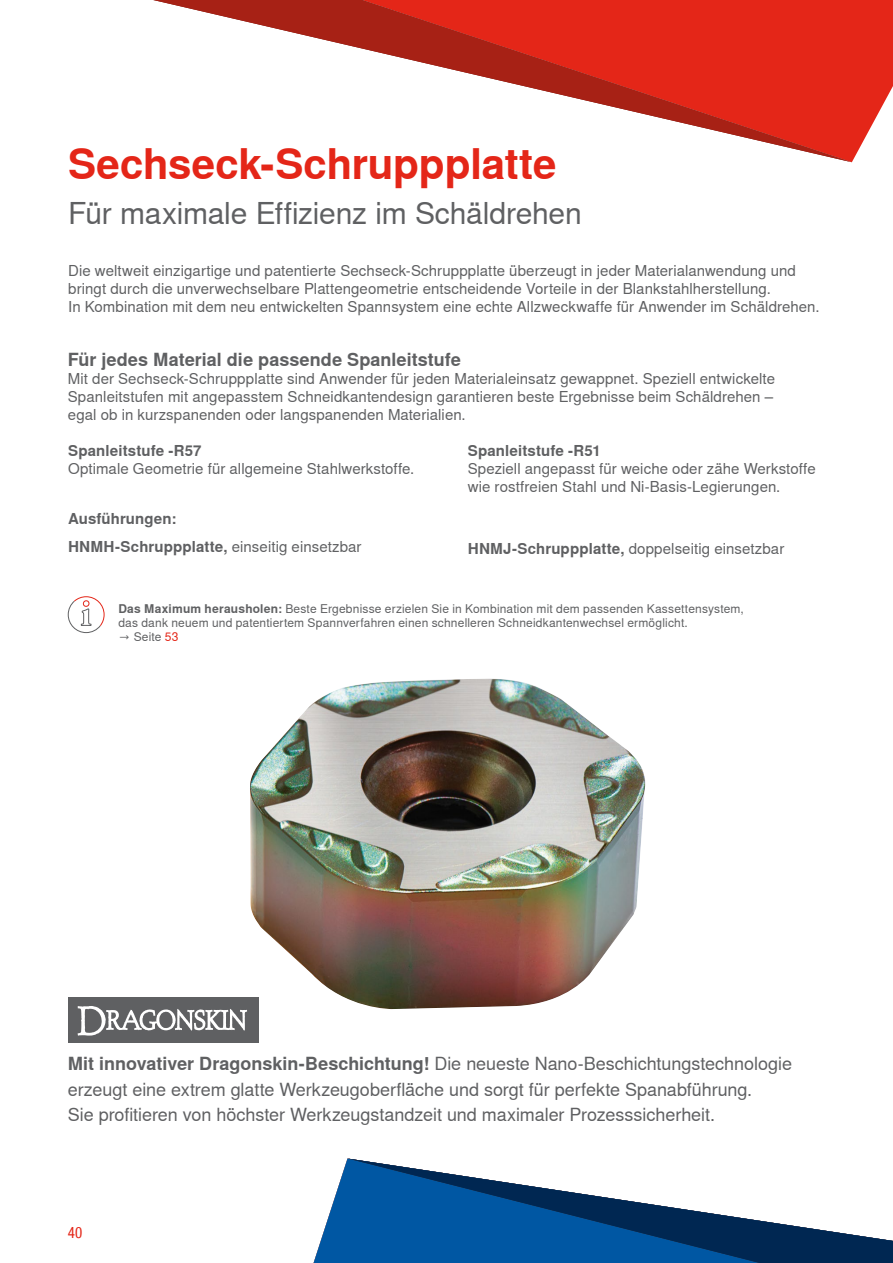
<style>
.page{position:relative;width:893px;height:1263px;background:#fff}
.page>*{position:absolute;margin:0;border:0;box-sizing:border-box;transform-origin:0 0}
.t1{font:700 42px "Nimbus Sans WNT Global";letter-spacing:-.005em;color:#e42618}
.t2{font:30px "Nimbus Sans WNT Global";letter-spacing:-.01em;color:#5f6062}
.t3{font:18px/25.5px "Nimbus Sans WNT Global";letter-spacing:-.005em;color:#5f6062}
.t4{font:700 18px "Nimbus Sans WNT Global";color:#5f6062}
.t5{font:15px/18px "Nimbus Sans WNT Global";letter-spacing:.005em;color:#5f6062}
.t6{font:700 15px/28.5px "Nimbus Sans WNT Global";letter-spacing:.01em;color:#5f6062}
.t7{font:15px "Nimbus Sans WNT Global Cond";color:#e42618}
.t8{font:12px/14.2px "Nimbus Sans WNT Global";letter-spacing:.015em;color:#5f6062}
.s1{font-weight:400}
.s2{font-weight:700}
.s3{color:#e42618}
</style>
<div class="page">
<img style="left:250px;top:678px;width:396px;height:331px">
<div style="left:68px;top:997px;width:191px;height:46px;background:#5f6062"></div>
<svg style="left:78px;top:1006px;width:169px;height:29px"></svg>
<svg style="left:67px;top:596px;width:38px;height:37px"></svg>
<svg style="left:852px;top:0;width:41px;height:162px;fill:#e42618"></svg>
<svg style="left:153px;top:0;width:699px;height:162px"></svg>
<svg style="left:314px;top:1160px;width:33px;height:103px"></svg>
<svg style="left:347px;top:1158px;width:546px;height:105px"></svg>
<h1 class="t1" style="left:68px;top:140px;width:490px">Sechseck-Schruppplatte</h1>
<h2 class="t2" style="left:68px;top:196px;width:515px">Für maximale Effizienz im Schäldrehen</h2>
<p class="t5" style="left:68px;top:262px;width:753px">Die weltweit einzigartige und patentierte Sechseck-Schruppplatte überzeugt in jeder Materialanwendung und bringt durch die unverwechselbare Plattengeometrie entscheidende Vorteile in der Blankstahlherstellung.<br>In Kombination mit dem neu entwickelten Spannsystem eine echte Allzweckwaffe für Anwender im Schäldrehen.</p>
<p class="t4" style="left:68px;top:349px;width:395px">Für jedes Material die passende Spanleitstufe</p>
<p class="t5" style="left:68px;top:370px;width:709px">Mit der Sechseck-Schruppplatte sind Anwender für jeden Materialeinsatz gewappnet. Speziell entwickelte<br>Spanleitstufen mit angepasstem Schneidkantendesign garantieren beste Ergebnisse beim Schäldrehen – egal ob in kurzspanenden oder langspanenden Materialien.</p>
<p class="t6" style="left:68px;top:436px;width:135px">Spanleitstufe -R57</p>
<p class="t5" style="left:68px;top:460px;width:348px">Optimale Geometrie für allgemeine Stahlwerkstoffe.</p>
<p class="t6" style="left:68px;top:504px;width:295px">Ausführungen:<br>HNMH-Schruppplatte, <span class="s1">einseitig einsetzbar</span></p>
<p class="t6" style="left:468px;top:436px;width:135px">Spanleitstufe -R51</p>
<p class="t5" style="left:468px;top:460px;width:349px">Speziell angepasst für weiche oder zähe Werkstoffe wie rostfreien Stahl und Ni-Basis-Legierungen.</p>
<p class="t5" style="left:468px;top:540px;width:318px"><span class="s2">HNMJ-Schruppplatte,</span> doppelseitig einsetzbar</p>
<p class="t8" style="left:118px;top:601px;width:627px"><span class="s2">Das Maximum herausholen:</span> Beste Ergebnisse erzielen Sie in Kombination mit dem passenden Kassettensystem, das dank neuem und patentiertem Spannverfahren einen schnelleren Schneidkantenwechsel ermöglicht.</p>
<p class="t8" style="left:118px;top:630px;width:62px">→ Seite <span class="s3">53</span></p>
<p class="t3" style="left:68px;top:1051px;width:726px"><span class="s2">Mit innovativer Dragonskin-Beschichtung!</span> Die neueste Nano-Beschichtungstechnologie erzeugt eine extrem glatte Werkzeugoberfläche und sorgt für perfekte Spanabführung.<br>Sie profitieren von höchster Werkzeugstandzeit und maximaler Prozesssicherheit.</p>
<p class="t7" style="left:68px;top:1223px;width:16px">40</p>
</div>
